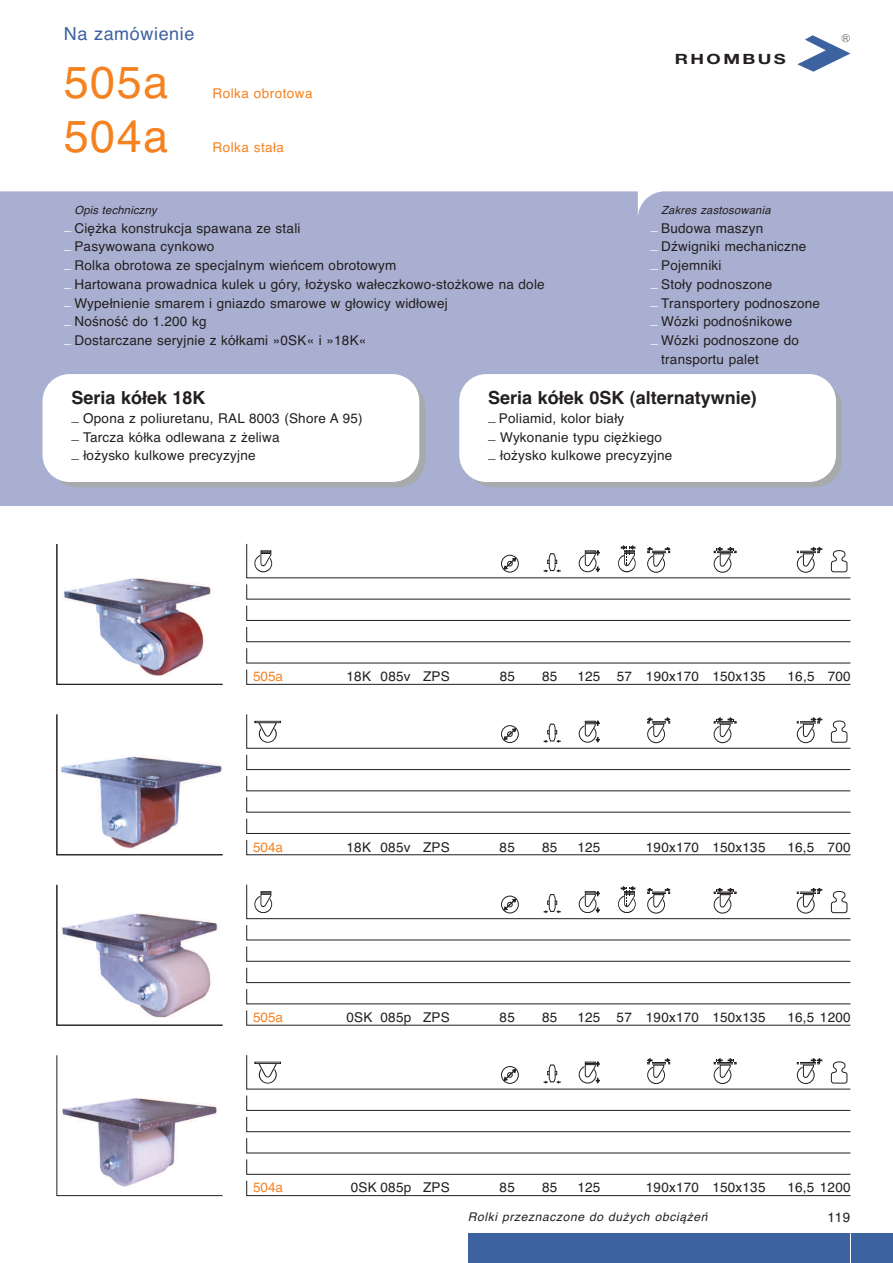
<style>
.page{position:relative;width:893px;height:1263px;background:#fff}
.page>*{position:absolute;margin:0;border:0;box-sizing:border-box;transform-origin:0 0}
.t1{font:45px "Helvetica CE";letter-spacing:.035em;color:#f58220}
.t2{font:700 18px "Helvetica CE";color:#231f20}
.t3{font:18px "Helvetica CE";letter-spacing:.035em;color:#3d62a0}
.t4{font:700 14.1px "Helvetica Neue";letter-spacing:.135em;color:#231f20;scale:1.3 1}
.t5{font:13.5px/18.8px "Helvetica CE";letter-spacing:.015em;color:#231f20}
.t6{font:13.5px "Helvetica CE";letter-spacing:.035em;color:#f58220}
.t7{font:italic 12px "Helvetica CE";letter-spacing:.055em;color:#231f20}
.t8{font:italic 11.25px "Helvetica CE";letter-spacing:.015em;color:#231f20}
.t9{font:7.2px "Arial";color:#6c6d70}
</style>
<div class="page">
<div style="left:468px;top:1233px;width:425px;height:30px;background:#3d62a0"></div>
<hr style="left:850px;top:1233px;width:1px;height:30px;background:#fff">
<div style="left:0;top:191px;width:893px;height:315px;background:#a8afd0"></div>
<svg style="left:247px;top:1181px;width:604px;height:15px"></svg>
<svg style="left:247px;top:1159px;width:604px;height:15px"></svg>
<svg style="left:247px;top:1138px;width:604px;height:15px"></svg>
<svg style="left:247px;top:1117px;width:604px;height:15px"></svg>
<svg style="left:247px;top:1095px;width:603px;height:15px"></svg>
<svg style="left:247px;top:1010px;width:604px;height:15px"></svg>
<svg style="left:247px;top:989px;width:604px;height:15px"></svg>
<svg style="left:247px;top:968px;width:604px;height:15px"></svg>
<svg style="left:247px;top:946px;width:604px;height:15px"></svg>
<svg style="left:247px;top:925px;width:604px;height:15px"></svg>
<svg style="left:247px;top:840px;width:604px;height:15px"></svg>
<svg style="left:247px;top:818px;width:604px;height:16px"></svg>
<svg style="left:247px;top:797px;width:604px;height:15px"></svg>
<svg style="left:247px;top:776px;width:604px;height:15px"></svg>
<svg style="left:247px;top:755px;width:604px;height:15px"></svg>
<svg style="left:247px;top:669px;width:604px;height:15px"></svg>
<svg style="left:247px;top:648px;width:604px;height:15px"></svg>
<svg style="left:247px;top:627px;width:604px;height:15px"></svg>
<svg style="left:247px;top:605px;width:604px;height:16px"></svg>
<svg style="left:247px;top:584px;width:604px;height:15px"></svg>
<svg style="left:247px;top:1055px;width:604px;height:34px"></svg>
<div style="left:254px;top:1062px;width:27px;height:2px;border:1px solid #231f20"></div>
<svg style="left:247px;top:884px;width:604px;height:35px"></svg>
<svg style="left:247px;top:714px;width:604px;height:34px"></svg>
<div style="left:254px;top:721px;width:27px;height:2px;border:1px solid #231f20"></div>
<svg style="left:247px;top:544px;width:604px;height:34px"></svg>
<svg style="left:797px;top:35px;width:53px;height:37px"></svg>
<div style="left:842px;top:34px;width:8px;height:8px;border:1px solid #6c6d70;border-radius:50%"></div>
<svg style="left:57px;top:1055px;width:166px;height:141px"></svg>
<svg style="left:57px;top:885px;width:166px;height:140px"></svg>
<svg style="left:57px;top:714px;width:166px;height:141px"></svg>
<svg style="left:57px;top:544px;width:166px;height:140px"></svg>
<div style="left:59px;top:1056px;width:164px;height:138px;background:#fff"></div>
<img style="left:61px;top:1098px;width:156px;height:89px">
<div style="left:59px;top:886px;width:164px;height:137px;background:#fff"></div>
<img style="left:61px;top:912px;width:157px;height:106px">
<div style="left:59px;top:716px;width:164px;height:137px;background:#fff"></div>
<img style="left:61px;top:756px;width:161px;height:94px">
<div style="left:59px;top:545px;width:164px;height:138px;background:#fff"></div>
<img style="left:63px;top:578px;width:150px;height:98px">
<div style="left:50px;top:381px;width:375px;height:106px;background:#a8a9ad;border-radius:27px"></div>
<div style="left:43px;top:374px;width:376px;height:108px;background:#fff;border-radius:27px"></div>
<div style="left:466px;top:381px;width:376px;height:106px;background:#a8a9ad;border-radius:27px"></div>
<div style="left:459px;top:374px;width:377px;height:108px;background:#fff;border-radius:27px"></div>
<h2 class="t3" style="left:64px;top:23px;width:132px">Na zamówienie</h2>
<h1 class="t1" style="left:64px;top:56px;width:106px">505a</h1>
<h1 class="t1" style="left:64px;top:110px;width:106px">504a</h1>
<p class="t6" style="left:213px;top:85px;width:101px">Rolka obrotowa</p>
<p class="t6" style="left:213px;top:139px;width:73px">Rolka stała</p>
<p class="t8" style="left:74px;top:203px;width:84px">Opis techniczny</p>
<p class="t5" style="left:64px;top:219px;width:482px"><sup>_</sup> Ciężka konstrukcja spawana ze stali<br><sup>_</sup> Pasywowana cynkowo<br><sup>_</sup> Rolka obrotowa ze specjalnym wieńcem obrotowym<br><sup>_</sup> Hartowana prowadnica kulek u góry, łożysko wałeczkowo-stożkowe na dole <sup>_</sup> Wypełnienie smarem i gniazdo smarowe w głowicy widłowej<br><sup>_</sup> Nośność do 1.200 kg<br><sup>_</sup> Dostarczane seryjnie z kółkami »0SK« i »18K«</p>
<p class="t4" style="left:675px;top:54px;width:87px">RHOMBUS</p>
<p class="t8" style="left:661px;top:203px;width:111px">Zakres zastosowania</p>
<p class="t5" style="left:651px;top:219px;width:114px"><sup>_</sup> Budowa maszyn</p>
<p class="t5" style="left:651px;top:237px;width:157px"><sup>_</sup> Dźwigniki mechaniczne</p>
<p class="t5" style="left:651px;top:256px;width:72px"><sup>_</sup> Pojemniki</p>
<p class="t5" style="left:651px;top:275px;width:123px"><sup>_</sup> Stoły podnoszone</p>
<p class="t5" style="left:651px;top:294px;width:171px"><sup>_</sup> Transportery podnoszone</p>
<p class="t5" style="left:651px;top:312px;width:143px"><sup>_</sup> Wózki podnośnikowe</p>
<p class="t5" style="left:651px;top:331px;width:150px"><sup>_</sup> Wózki podnoszone do</p>
<p class="t5" style="left:661px;top:350px;width:99px">transportu palet</p>
<h2 class="t2" style="left:72px;top:387px;width:136px">Seria kółek 18K</h2>
<p class="t5" style="left:72px;top:409px;width:293px">_ Opona z poliuretanu, RAL 8003 (Shore A 95) _ Tarcza kółka odlewana z żeliwa<br>_ łożysko kulkowe precyzyjne</p>
<h2 class="t2" style="left:488px;top:387px;width:270px">Seria kółek 0SK (alternatywnie)</h2>
<p class="t5" style="left:488px;top:409px;width:186px">_ Poliamid, kolor biały<br>_ Wykonanie typu ciężkiego _ łożysko kulkowe precyzyjne</p>
<p class="t9" style="left:843px;top:34px;width:7px">R</p>
<p class="t6" style="left:253px;top:668px;width:32px">505a</p>
<p class="t5" style="left:347px;top:667px;width:105px">18K 085v ZPS</p>
<p class="t5" style="left:500px;top:667px;width:17px">85</p>
<p class="t5" style="left:542px;top:667px;width:17px">85</p>
<p class="t5" style="left:577px;top:667px;width:190px">125 57 190x170 150x135</p>
<p class="t5" style="left:787px;top:667px;width:65px">16,5 700</p>
<p class="t6" style="left:253px;top:839px;width:32px">504a</p>
<p class="t5" style="left:347px;top:837px;width:105px">18K 085v ZPS</p>
<p class="t5" style="left:500px;top:837px;width:17px">85</p>
<p class="t5" style="left:542px;top:837px;width:17px">85</p>
<p class="t5" style="left:577px;top:837px;width:24px">125</p>
<p class="t5" style="left:646px;top:837px;width:121px">190x170 150x135</p>
<p class="t5" style="left:787px;top:837px;width:65px">16,5 700</p>
<p class="t6" style="left:253px;top:1009px;width:32px">505a</p>
<p class="t5" style="left:347px;top:1008px;width:105px">0SK 085p ZPS</p>
<p class="t5" style="left:500px;top:1008px;width:17px">85</p>
<p class="t5" style="left:542px;top:1008px;width:17px">85</p>
<p class="t5" style="left:577px;top:1008px;width:190px">125 57 190x170 150x135</p>
<p class="t5" style="left:787px;top:1008px;width:65px">16,5 1200</p>
<p class="t6" style="left:253px;top:1180px;width:32px">504a</p>
<p class="t5" style="left:351px;top:1178px;width:100px">0SK 085p ZPS</p>
<p class="t5" style="left:500px;top:1178px;width:17px">85</p>
<p class="t5" style="left:542px;top:1178px;width:17px">85</p>
<p class="t5" style="left:577px;top:1178px;width:24px">125</p>
<p class="t5" style="left:646px;top:1178px;width:121px">190x170 150x135</p>
<p class="t5" style="left:787px;top:1178px;width:65px">16,5 1200</p>
<p class="t7" style="left:468px;top:1210px;width:241px">Rolki przeznaczone do dużych obciążeń</p>
<p class="t5" style="left:827px;top:1208px;width:25px">119</p>
</div>
